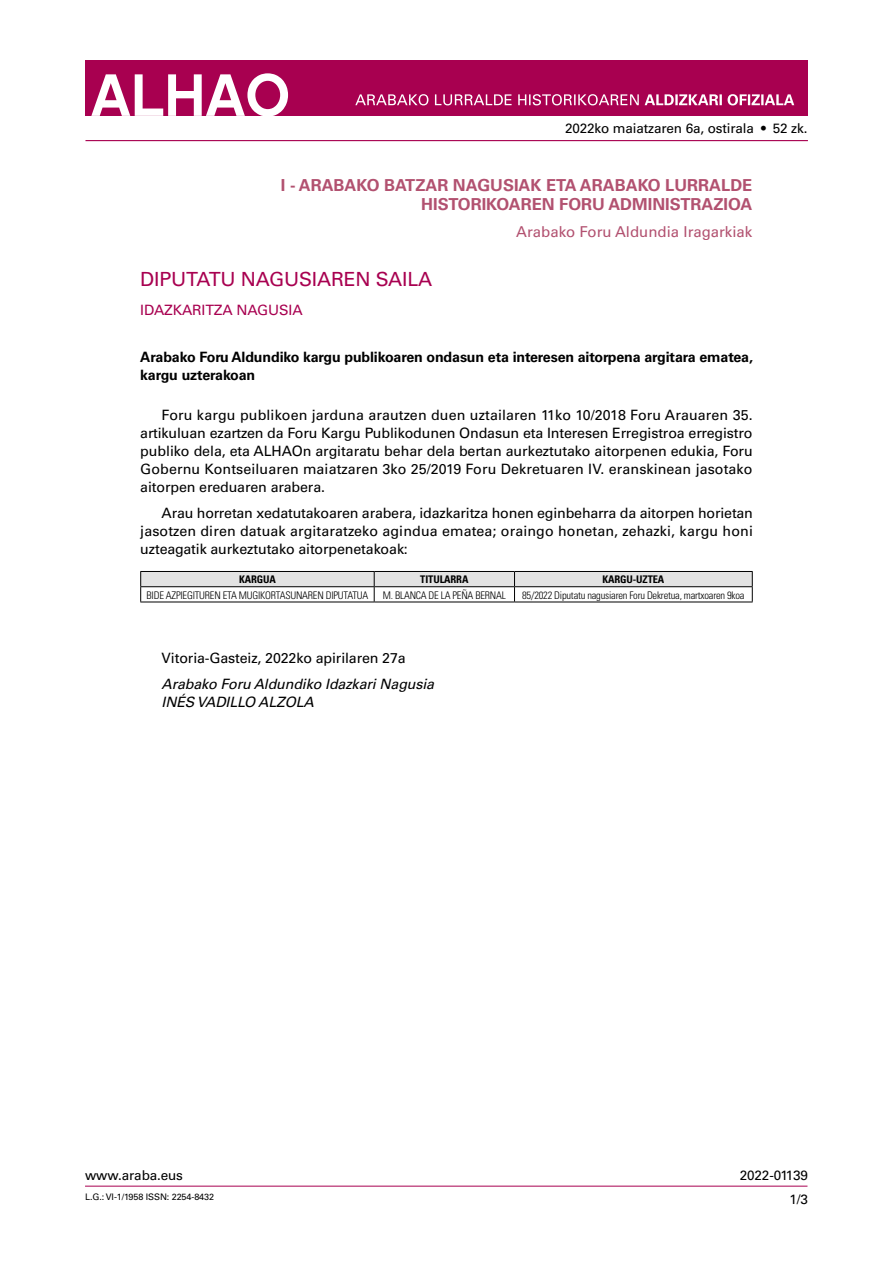
<style>
.page{position:relative;width:893px;height:1263px;background:#fff}
.page>*{position:absolute;margin:0;border:0;box-sizing:border-box;transform-origin:0 0}
.t1{font:19.5px "Univers LT Std";letter-spacing:-.01em;color:#a80050}
.t2{font:700 16.5px/19.8px "Univers LT Std";color:#b25170;text-align:right}
.t3{font:15px "Univers LT Std";color:#b25170}
.t4{font:14.25px/18px "Univers LT Std";letter-spacing:-.01em;color:#000;text-align:justify}
.t5{font:700 14.25px/18px "Univers LT Std";letter-spacing:-.01em;color:#000}
.t6{font:italic 14.25px/18px "Univers LT Std";letter-spacing:-.01em;color:#000}
.t7{font:14.25px "Univers LT Std";letter-spacing:-.01em;color:#a80050}
.t8{font:13.5px "Univers LT Std";letter-spacing:-.01em;color:#000}
.t9{font:300 condensed 10.5px "Univers LT Std";letter-spacing:-.02em;color:#000}
.t10{font:700 condensed 10.5px "Univers LT Std";letter-spacing:-.01em;color:#000}
.t11{font:9px "Univers LT Std";letter-spacing:-.01em;color:#000}
</style>
<div class="page">
<hr style="left:85px;top:1186px;width:722px;height:1px;background:#a80050">
<div style="left:85px;top:60px;width:723px;height:55px;background:#a80050"></div>
<hr style="left:85px;top:140px;width:723px;height:1px;background:#a80050">
<svg style="left:91px;top:73px;width:197px;height:43px"></svg>
<svg style="left:355px;top:94px;width:439px;height:11px"></svg>
<svg style="left:140px;top:571px;width:613px;height:31px"></svg>
<hr style="left:140px;top:602px;width:234px;height:1px;background:#000">
<hr style="left:374px;top:602px;width:140px;height:1px;background:#000">
<hr style="left:514px;top:602px;width:239px;height:1px;background:#000">
<p class="t8" style="left:565px;top:121px;width:244px">2022ko maiatzaren 6a, ostirala • 52 zk.</p>
<p class="t2" style="left:281px;top:175px;width:473px">I - ARABAKO BATZAR NAGUSIAK ETA ARABAKO LURRALDE<br>HISTORIKOAREN FORU ADMINISTRAZIOA</p>
<p class="t3" style="left:516px;top:223px;width:238px">Arabako Foru Aldundia Iragarkiak</p>
<h1 class="t1" style="left:140px;top:268px;width:293px">DIPUTATU NAGUSIAREN SAILA</h1>
<p class="t7" style="left:140px;top:301px;width:164px">IDAZKARITZA NAGUSIA</p>
<p class="t5" style="left:140px;top:348px;width:614px">Arabako Foru Aldundiko kargu publikoaren ondasun eta interesen aitorpena argitara ematea, kargu uzterakoan</p>
<p class="t4" style="left:140px;top:406px;width:614px;text-indent:21px">Foru kargu publikoen jarduna arautzen duen uztailaren 11ko 10/2018 Foru Arauaren 35. artikuluan ezartzen da Foru Kargu Publikodunen Ondasun eta Interesen Erregistroa erregistro publiko dela, eta ALHAOn argitaratu behar dela bertan aurkeztutako aitorpenen edukia, Foru Gobernu Kontseiluaren maiatzaren 3ko 25/2019 Foru Dekretuaren IV. eranskinean jasotako aitorpen ereduaren arabera.</p>
<p class="t4" style="left:140px;top:504px;width:614px;text-indent:21px">Arau horretan xedatutakoaren arabera, idazkaritza honen eginbeharra da aitorpen horietan jasotzen diren datuak argitaratzeko agindua ematea; oraingo honetan, zehazki, kargu honi uzteagatik aurkeztutako aitorpenetakoak:</p>
<p class="t10" style="left:239px;top:573px;width:38px">KARGUA</p>
<p class="t10" style="left:420px;top:573px;width:50px">TITULARRA</p>
<p class="t10" style="left:602px;top:573px;width:63px">KARGU-UZTEA</p>
<p class="t9" style="left:147px;top:589px;width:223px">BIDE AZPIEGITUREN ETA MUGIKORTASUNAREN DIPUTATUA</p>
<p class="t9" style="left:383px;top:589px;width:124px">M. BLANCA DE LA PEÑA BERNAL</p>
<p class="t9" style="left:522px;top:589px;width:224px">85/2022 Diputatu nagusiaren Foru Dekretua, martxoaren 9koa</p>
<p class="t4" style="left:162px;top:649px;width:246px">Vitoria-Gasteiz, 2022ko apirilaren 27a</p>
<p class="t6" style="left:162px;top:676px;width:274px">Arabako Foru Aldundiko Idazkari Nagusia<br>INÉS VADILLO ALZOLA</p>
<p class="t8" style="left:85px;top:1167px;width:99px">www.araba.eus</p>
<p class="t11" style="left:85px;top:1192px;width:130px">L.G.: VI-1/1958 ISSN: 2254-8432</p>
<p class="t8" style="left:740px;top:1167px;width:70px">2022-01139</p>
<p class="t8" style="left:789px;top:1191px;width:20px">1/3</p>
</div>
